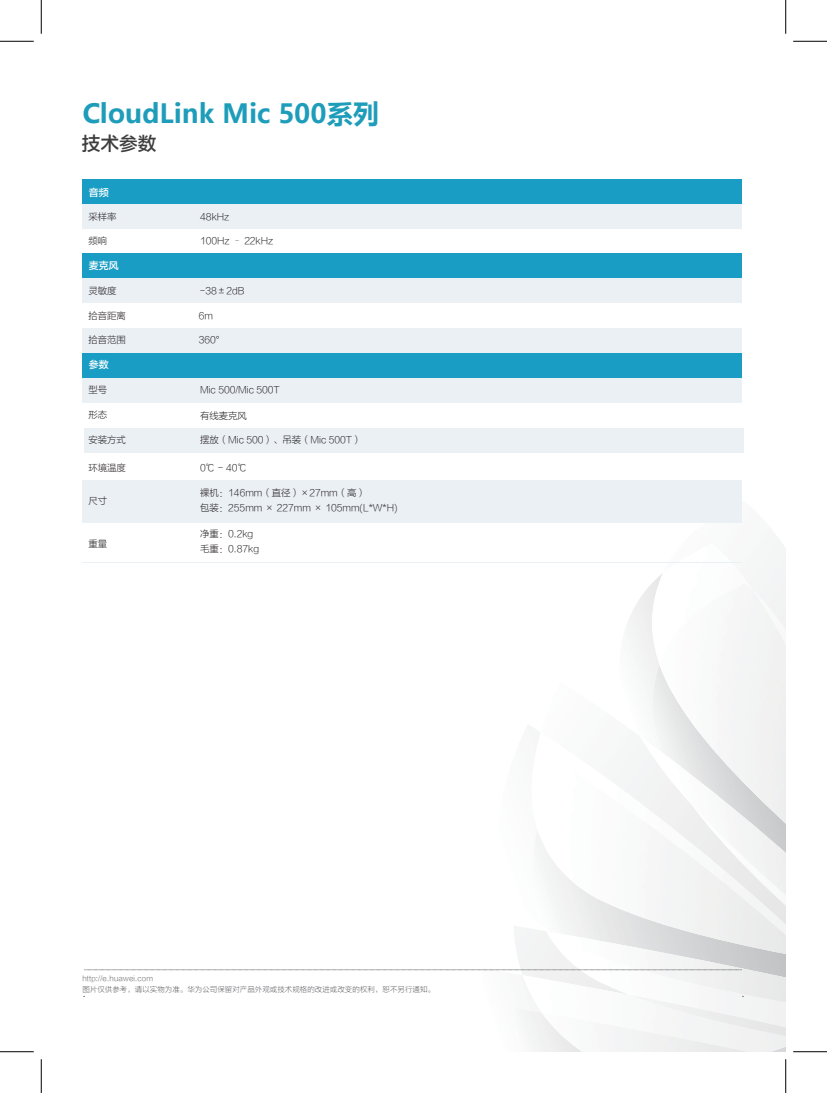
<style>
.page{position:relative;width:827px;height:1093px;background:#fff}
.page>*{position:absolute;margin:0;border:0;box-sizing:border-box;transform-origin:0 0}
.t1{font:700 26.25px "Microsoft Ya Hei";color:#1e9dba}
.t2{font:18.75px "FZLTZHK GBK1 0";color:#3e3e3f}
.t3{font:10px "FZLTZHK GBK1 0";color:#fff}
.t4{font:9.38px/15px "FZLTXHK GBK1 0";color:#231f20}
.t5{font:7.5px/10.9px "FZLTXHK";color:#727276}
</style>
<div class="page">
<div style="left:82px;top:204px;width:659px;height:25px;background:#ebf0f5"></div>
<img style="left:537px;top:763px;width:248px;height:162px">
<img style="left:640px;top:752px;width:19px;height:53px">
<img style="left:662px;top:848px;width:123px;height:71px">
<svg style="left:615px;top:501px;width:170px;height:251px"></svg>
<img style="left:650px;top:543px;width:103px;height:121px">
<img style="left:659px;top:583px;width:126px;height:265px">
<svg style="left:84px;top:925px;width:701px;height:126px"></svg>
<div style="left:82px;top:179px;width:659px;height:25px;background:#199dc4"></div>
<div style="left:82px;top:278px;width:659px;height:25px;background:#ebf0f5"></div>
<div style="left:82px;top:328px;width:659px;height:25px;background:#ebf0f5"></div>
<div style="left:82px;top:253px;width:659px;height:25px;background:#199dc4"></div>
<div style="left:82px;top:377px;width:659px;height:25px;background:#ebf0f5"></div>
<div style="left:84px;top:428px;width:659px;height:25px;background:#ebf0f5"></div>
<div style="left:82px;top:353px;width:659px;height:24px;background:#199dc4"></div>
<div style="left:82px;top:480px;width:659px;height:42px;background:#ebf0f5"></div>
<hr style="left:82px;top:562px;width:659px;height:1px;background:#ebf0f5">
<hr style="left:0;top:41px;width:34px;height:1px;background:#000">
<hr style="left:793px;top:41px;width:34px;height:1px;background:#000">
<hr style="left:0;top:1051px;width:34px;height:1px;background:#000">
<hr style="left:793px;top:1051px;width:34px;height:1px;background:#000">
<hr style="left:41px;top:0;width:1px;height:34px;background:#000">
<hr style="left:41px;top:1059px;width:1px;height:33px;background:#000">
<hr style="left:785px;top:0;width:1px;height:34px;background:#000">
<hr style="left:785px;top:1059px;width:1px;height:33px;background:#000">
<h1 class="t1" style="left:82px;top:95px;width:298px">CloudLink Mic 500系列</h1>
<h2 class="t2" style="left:82px;top:133px;width:76px">技术参数</h2>
<p class="t3" style="left:89px;top:186px;width:21px">音频</p>
<p class="t4" style="left:88px;top:210px;width:30px">采样率</p>
<p class="t3" style="left:89px;top:260px;width:31px">麦克风</p>
<p class="t4" style="left:88px;top:283px;width:30px">灵敏度</p>
<p class="t4" style="left:200px;top:283px;width:46px">-38±2dB</p>
<p class="t4" style="left:200px;top:210px;width:31px">48kHz</p>
<p class="t4" style="left:88px;top:233px;width:20px">频响</p>
<p class="t4" style="left:200px;top:233px;width:75px">100Hz – 22kHz</p>
<p class="t4" style="left:88px;top:309px;width:39px">拾音距离</p>
<p class="t4" style="left:199px;top:309px;width:16px">6m</p>
<p class="t4" style="left:88px;top:332px;width:39px">拾音范围</p>
<p class="t4" style="left:199px;top:332px;width:28px">360°</p>
<p class="t3" style="left:89px;top:359px;width:21px">参数</p>
<p class="t4" style="left:88px;top:383px;width:20px">型号</p>
<p class="t4" style="left:200px;top:383px;width:81px">Mic 500/Mic 500T</p>
<p class="t4" style="left:88px;top:407px;width:20px">形态</p>
<p class="t4" style="left:200px;top:408px;width:48px">有线麦克风</p>
<p class="t4" style="left:88px;top:433px;width:39px">安装方式</p>
<p class="t4" style="left:200px;top:433px;width:163px">摆放（Mic 500）、吊装（Mic 500T）</p>
<p class="t4" style="left:88px;top:460px;width:39px">环境温度</p>
<p class="t4" style="left:200px;top:460px;width:48px">0℃ - 40℃</p>
<p class="t4" style="left:88px;top:493px;width:20px">尺寸</p>
<p class="t4" style="left:200px;top:485px;width:199px">裸机：146mm（直径）×27mm（高）<br>包装：255mm × 227mm × 105mm(L*W*H)</p>
<p class="t4" style="left:88px;top:536px;width:20px">重量</p>
<p class="t4" style="left:200px;top:526px;width:60px">净重：0.2kg毛重：0.87kg</p>
<p class="t5" style="left:82px;top:972px;width:354px">http://e.huawei.com<br>图片仅供参考，请以实物为准。华为公司保留对产品外观或技术规格的改进或改变的权利，恕不另行通知。</p>
</div>
